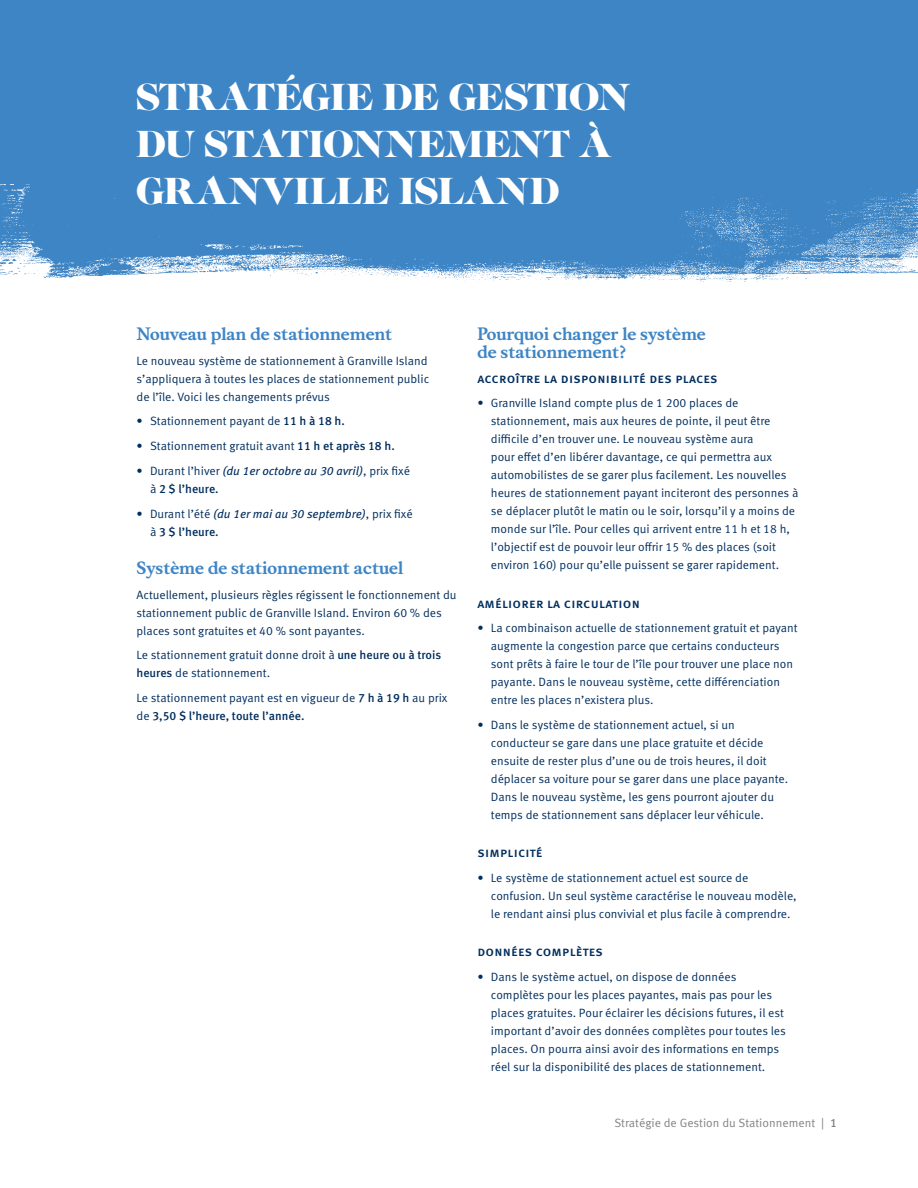
<style>
.page{position:relative;width:918px;height:1188px;background:#fff}
.page>*{position:absolute;margin:0;border:0;box-sizing:border-box;transform-origin:0 0}
.t1{font:39.15px/47px "Caslon Graphique EF";letter-spacing:.005em;color:#fff}
.t2{font:700 16.5px/18px "Musee";color:#3e85c5}
.t3{font:500 13.5px "Meta Pro";letter-spacing:.02em;color:#002e5e}
.t4{font:12px/18px "Meta Pro";color:#002e5e}
.t5{font:italic 12px/18px "Meta Pro";color:#002e5e}
.t6{font:12px "Meta Pro";color:#808285}
.s1{font-weight:500}
.s2{font-style:italic}
.s3{font-style:normal}
.s4{font-weight:500;font-style:normal}
</style>
<div class="page">
<div style="left:0;top:0;width:918px;height:184px;background:#3e85c5"></div>
<svg style="left:0;top:184px;width:918px;height:98px;fill:#3e85c5"></svg>
<h1 class="t1" style="left:136px;top:73px;width:495px">STRATÉGIE DE GESTION<br>DU STATIONNEMENT À<br>GRANVILLE ISLAND</h1>
<h2 class="t2" style="left:136px;top:325px;width:257px">Nouveau plan de stationnement</h2>
<p class="t4" style="left:136px;top:352px;width:294px">Le nouveau système de stationnement à Granville Island s’appliquera à toutes les places de stationnement public de l’île. Voici les changements prévus</p>
<p class="t4" style="left:136px;top:413px;width:210px">• Stationnement payant de <span class="s1">11 h à 18 h.</span></p>
<p class="t4" style="left:136px;top:437px;width:260px">• Stationnement gratuit avant <span class="s1">11 h et après 18 h.</span></p>
<p class="t4" style="left:150px;top:462px;width:261px;text-indent:-14px">• Durant l’hiver <span class="s2">(du 1er octobre au 30 avril)</span>, prix fixé à <span class="s1">2 $ l’heure.</span></p>
<p class="t5" style="left:150px;top:505px;width:264px;text-indent:-14px"><span class="s3">• Durant l’été</span> (du 1er mai au 30 septembre)<span class="s3">, prix fixé à</span> <span class="s4">3 $ l’heure.</span></p>
<h2 class="t2" style="left:136px;top:559px;width:268px">Système de stationnement actuel</h2>
<p class="t4" style="left:136px;top:586px;width:322px">Actuellement, plusieurs règles régissent le fonctionnement du stationnement public de Granville Island. Environ 60 % des places sont gratuites et 40 % sont payantes.</p>
<p class="t4" style="left:136px;top:647px;width:306px">Le stationnement gratuit donne droit à <span class="s1">une heure ou à trois heures</span> de stationnement.</p>
<p class="t4" style="left:136px;top:689px;width:313px">Le stationnement payant est en vigueur de <span class="s1">7 h à 19 h</span> au prix de <span class="s1">3,50 $ l’heure, toute l’année.</span></p>
<h2 class="t2" style="left:477px;top:325px;width:230px">Pourquoi changer le système de stationnement?</h2>
<p class="t3" style="left:477px;top:369px;width:242px">accroître la disponibilité des places</p>
<p class="t4" style="left:491px;top:395px;width:309px;text-indent:-14px">• Granville Island compte plus de 1 200 places de stationnement, mais aux heures de pointe, il peut être difficile d’en trouver une. Le nouveau système aura<br>pour effet d’en libérer davantage, ce qui permettra aux automobilistes de se garer plus facilement. Les nouvelles heures de stationnement payant inciteront des personnes à se déplacer plutôt le matin ou le soir, lorsqu’il y a moins de monde sur l’île. Pour celles qui arrivent entre 11 h et 18 h, l’objectif est de pouvoir leur offrir 15 % des places (soit environ 160) pour qu’elle puissent se garer rapidement.</p>
<p class="t3" style="left:477px;top:594px;width:164px">améliorer la circulation</p>
<p class="t4" style="left:491px;top:620px;width:308px;text-indent:-14px">• La combinaison actuelle de stationnement gratuit et payant augmente la congestion parce que certains conducteurs sont prêts à faire le tour de l’île pour trouver une place non payante. Dans le nouveau système, cette différenciation entre les places n’existera plus.</p>
<p class="t4" style="left:491px;top:716px;width:299px;text-indent:-14px">• Dans le système de stationnement actuel, si un conducteur se gare dans une place gratuite et décide ensuite de rester plus d’une ou de trois heures, il doit déplacer sa voiture pour se garer dans une place payante.<br>Dans le nouveau système, les gens pourront ajouter du temps de stationnement sans déplacer leur véhicule.</p>
<p class="t3" style="left:477px;top:844px;width:67px">simplicité</p>
<p class="t4" style="left:491px;top:869px;width:307px;text-indent:-14px">• Le système de stationnement actuel est source de confusion. Un seul système caractérise le nouveau modèle, le rendant ainsi plus convivial et plus facile à comprendre.</p>
<p class="t3" style="left:477px;top:943px;width:127px">données complètes</p>
<p class="t4" style="left:491px;top:968px;width:297px;text-indent:-14px">• Dans le système actuel, on dispose de données complètes pour les places payantes, mais pas pour les places gratuites. Pour éclairer les décisions futures, il est important d’avoir des données complètes pour toutes les places. On pourra ainsi avoir des informations en temps réel sur la disponibilité des places de stationnement.</p>
<p class="t6" style="left:614px;top:1115px;width:224px">Stratégie de Gestion du Stationnement | <span class="s1">1</span></p>
</div>
